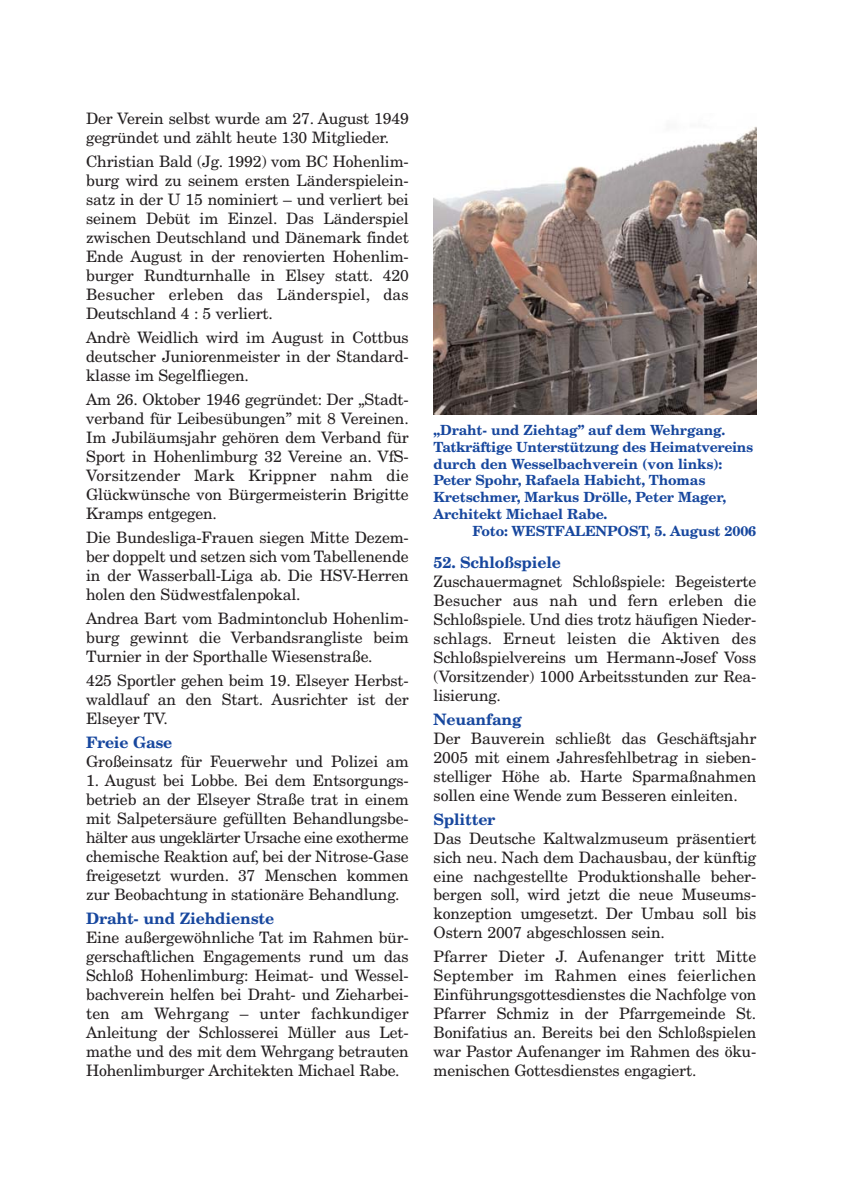
<style>
.page{position:relative;width:844px;height:1191px;background:#fff}
.page>*{position:absolute;margin:0;border:0;box-sizing:border-box;transform-origin:0 0}
.t1{font:15.75px/19.1px "New Century Schlbk";letter-spacing:-.01em;color:#231f20;text-align:justify}
.t2{font:700 15.75px "New Century Schlbk";letter-spacing:-.01em;color:#17479e}
.t3{font:700 14px/16.8px "New Century Schlbk";letter-spacing:-.01em;color:#17479e}
</style>
<div class="page">
<img style="left:433px;top:126px;width:323px;height:288px">
<p class="t1" style="left:86px;top:110px;width:324px">Der Verein selbst wurde am 27. August 1949 gegründet und zählt heute 130 Mitglieder.</p>
<p class="t1" style="left:86px;top:153px;width:324px">Christian Bald (Jg. 1992) vom BC Hohenlim&shy;burg wird zu seinem ersten Länderspielein&shy;satz in der U 15 nominiert – und verliert bei seinem Debüt im Einzel. Das Länderspiel zwischen Deutschland und Dänemark findet Ende August in der renovierten Hohenlim&shy;burger Rundturnhalle in Elsey statt. 420<br>Besucher erleben das Länderspiel, das Deutschland 4 : 5 verliert.</p>
<p class="t1" style="left:86px;top:329px;width:324px">Andrè Weidlich wird im August in Cottbus deutscher Juniorenmeister in der Standard&shy;klasse im Segelfliegen.</p>
<p class="t1" style="left:86px;top:391px;width:324px">Am 26. Oktober 1946 gegründet: Der „Stadt&shy;verband für Leibesübungen” mit 8 Vereinen.<br>Im Jubiläumsjahr gehören dem Verband für Sport in Hohenlimburg 32 Vereine an. VfS-Vorsitzender Mark Krippner nahm die Glückwünsche von Bürgermeisterin Brigitte Kramps entgegen.</p>
<p class="t1" style="left:86px;top:529px;width:324px">Die Bundesliga-Frauen siegen Mitte Dezem&shy;ber doppelt und setzen sich vom Tabellenende in der Wasserball-Liga ab. Die HSV-Herren holen den Südwestfalenpokal.</p>
<p class="t1" style="left:86px;top:610px;width:324px">Andrea Bart vom Badmintonclub Hohenlim&shy;burg gewinnt die Verbandsrangliste beim Turnier in der Sporthalle Wiesenstraße.</p>
<p class="t1" style="left:86px;top:672px;width:324px">425 Sportler gehen beim 19. Elseyer Herbst&shy;waldlauf an den Start. Ausrichter ist der Elseyer TV.</p>
<p class="t2" style="left:86px;top:736px;width:88px">Freie Gase</p>
<p class="t1" style="left:86px;top:753px;width:324px">Großeinsatz für Feuerwehr und Polizei am</p>
<p class="t1" style="left:86px;top:772px;width:324px">1. August bei Lobbe. Bei dem Entsorgungs&shy;betrieb an der Elseyer Straße trat in einem mit Salpetersäure gefüllten Behandlungsbe&shy;hälter aus ungeklärter Ursache eine exotherme chemische Reaktion auf, bei der Nitrose-Gase freigesetzt wurden. 37 Menschen kommen zur Beobachtung in stationäre Behandlung.</p>
<p class="t2" style="left:86px;top:912px;width:189px">Draht- und Ziehdienste</p>
<p class="t1" style="left:86px;top:929px;width:324px">Eine außergewöhnliche Tat im Rahmen bür&shy;gerschaftlichen Engagements rund um das Schloß Hohenlimburg: Heimat- und Wessel&shy;bachverein helfen bei Draht- und Zieharbei&shy;ten am Wehrgang – unter fachkundiger Anleitung der Schlosserei Müller aus Let&shy;mathe und des mit dem Wehrgang betrauten Hohenlimburger Architekten Michael Rabe.</p>
<p class="t3" style="left:433px;top:423px;width:321px">„Draht- und Ziehtag” auf dem Wehrgang.<br>Tatkräftige Unterstützung des Heimatvereins durch den Wesselbachverein (von links):<br>Peter Spohr, Rafaela Habicht, Thomas Kretschmer, Markus Drölle, Peter Mager, Architekt Michael Rabe.</p>
<p class="t3" style="left:472px;top:523px;width:285px">Foto: WESTFALENPOST, 5. August 2006</p>
<p class="t2" style="left:433px;top:556px;width:129px">52. Schloßspiele</p>
<p class="t1" style="left:433px;top:573px;width:324px">Zuschauermagnet Schloßspiele: Begeisterte Besucher aus nah und fern erleben die Schloßspiele. Und dies trotz häufigen Nieder&shy;schlags. Erneut leisten die Aktiven des Schloßspielvereins um Hermann-Josef Voss (Vorsitzender) 1000 Arbeitsstunden zur Rea&shy;lisierung.</p>
<p class="t2" style="left:433px;top:713px;width:90px">Neuanfang</p>
<p class="t1" style="left:433px;top:730px;width:324px">Der Bauverein schließt das Geschäftsjahr 2005 mit einem Jahresfehlbetrag in sieben&shy;stelliger Höhe ab. Harte Sparmaßnahmen sollen eine Wende zum Besseren einleiten.</p>
<p class="t2" style="left:433px;top:813px;width:63px">Splitter</p>
<p class="t1" style="left:433px;top:830px;width:324px">Das Deutsche Kaltwalzmuseum präsentiert sich neu. Nach dem Dachausbau, der künftig eine nachgestellte Produktionshalle beher&shy;bergen soll, wird jetzt die neue Museums&shy;konzeption umgesetzt. Der Umbau soll bis Ostern 2007 abgeschlossen sein.</p>
<p class="t1" style="left:433px;top:948px;width:324px">Pfarrer Dieter J. Aufenanger tritt Mitte September im Rahmen eines feierlichen Einführungsgottesdienstes die Nachfolge von Pfarrer Schmiz in der Pfarrgemeinde St.<br>Bonifatius an. Bereits bei den Schloßspielen war Pastor Aufenanger im Rahmen des öku&shy;menischen Gottesdienstes engagiert.</p>
</div>
